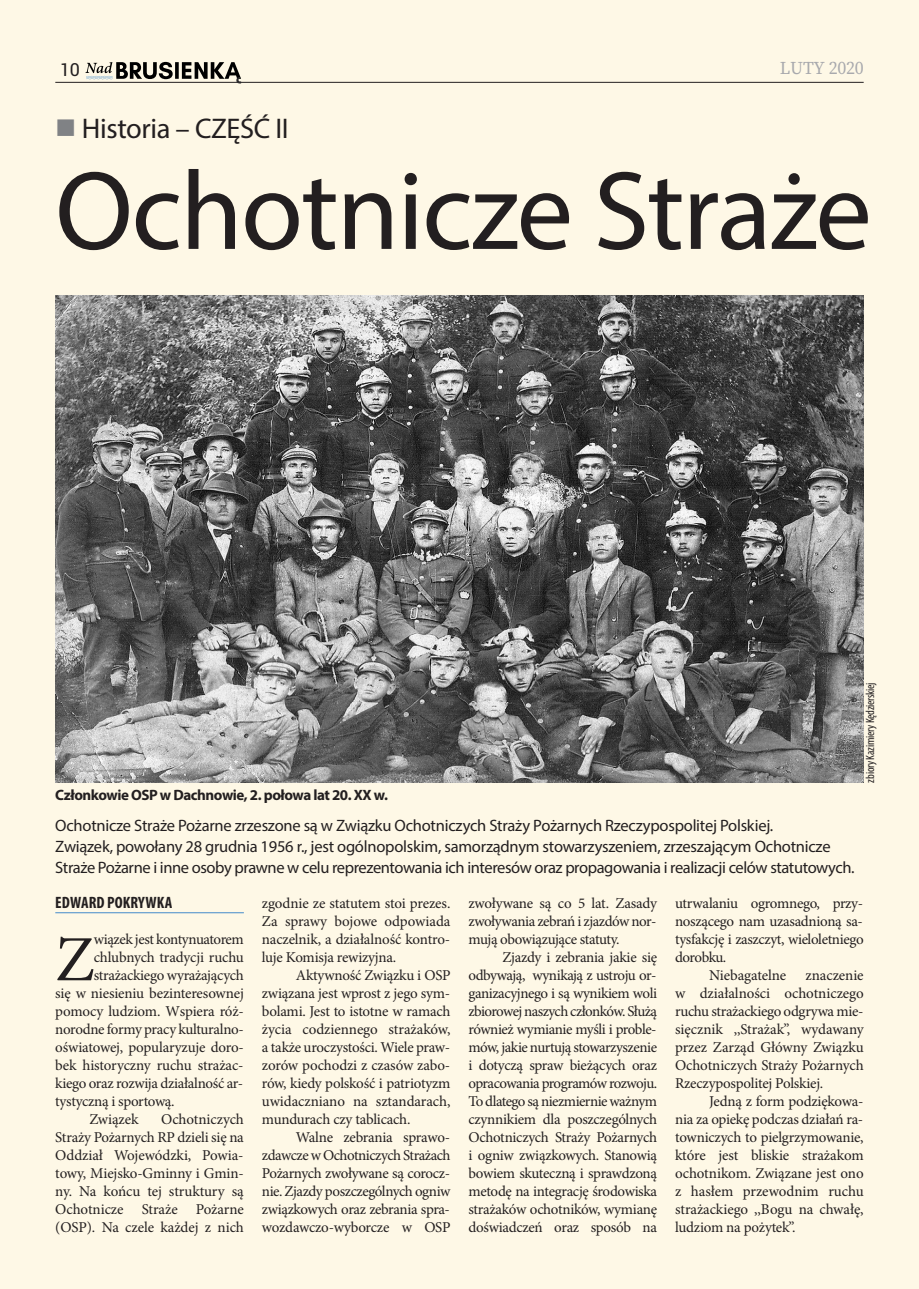
<style>
.page{position:relative;width:919px;height:1289px;background:#fff}
.page>*{position:absolute;margin:0;border:0;box-sizing:border-box;transform-origin:0 0}
.t1{font:112.5px "Myriad Pro";letter-spacing:-.015em;color:#231f20}
.t2{font:64.5px "Minion Pro";color:#231f20}
.t3{font:28.5px "Myriad Pro";letter-spacing:-.015em;color:#231f20}
.t4{font:18px "Source Serif Variable";color:#a8a9ad}
.t5{font:18px "Roboto";color:#231f20}
.t6{font:16.5px/21px "Myriad Pro";letter-spacing:-.015em;color:#231f20}
.t7{font:700 condensed 16.5px "Myriad Pro";letter-spacing:.005em;color:#231f20}
.t8{font:15px/18px "Minion Pro";letter-spacing:-.02em;color:#231f20;text-align:justify}
.t9{font:700 15px "Myriad Pro";letter-spacing:-.03em;color:#231f20}
.t10{font:15px "Minion Pro";letter-spacing:-.04em;color:#231f20}
.t11{font:condensed 12px "Myriad Pro";letter-spacing:-.02em;color:#231f20}
</style>
<div class="page">
<div style="left:0;top:0;width:918px;height:1288px;background:#fef8e6"></div>
<hr style="left:55px;top:82px;width:808px;height:1px;background:#231f20">
<svg style="left:85px;top:62px;width:156px;height:21px"></svg>
<hr style="left:55px;top:912px;width:189px;height:1px;background:#448bca">
<img style="left:55px;top:296px;width:808px;height:486px">
<p class="t5" style="left:60px;top:59px;width:21px">10</p>
<p class="t4" style="left:779px;top:56px;width:47px">LUTY</p>
<h3 class="t3" style="left:82px;top:118px;width:208px">historia – cZĘŚĆ II</h3>
<h1 class="t1" style="left:55px;top:169px;width:818px">Ochotnicze Straże</h1>
<p class="t9" style="left:55px;top:789px;width:334px">Członkowie OSP w Dachnowie, 2. połowa lat 20. XX w.</p>
<p class="t6" style="left:55px;top:815px;width:800px">Ochotnicze Straże Pożarne zrzeszone są w Związku Ochotniczych Straży Pożarnych Rzeczypospolitej Polskiej.<br>Związek, powołany 28 grudnia 1956 r., jest ogólnopolskim, samorządnym stowarzyszeniem, zrzeszającym Ochotnicze<br>Straże Pożarne i inne osoby prawne w celu reprezentowania ich interesów oraz propagowania i realizacji celów statutowych.</p>
<p class="t11" style="left:865px;top:782px;width:102px;rotate:-90deg">zbiory kazimiery kędzierskiej</p>
<p class="t7" style="left:55px;top:896px;width:118px">EDWARD POKRYWKA</p>
<h2 class="t2" style="left:55px;top:935px;width:40px">Z</h2>
<p class="t8" style="left:94px;top:931px;width:152px">wiązek jest kontynuatorem</p>
<p class="t8" style="left:94px;top:949px;width:152px">chlubnych tradycji ruchu</p>
<p class="t8" style="left:94px;top:967px;width:152px">strażackiego wyrażających</p>
<p class="t8" style="left:55px;top:985px;width:190px">się w niesieniu bezinteresownej</p>
<p class="t8" style="left:55px;top:1003px;width:190px">pomocy ludziom. Wspiera róż-</p>
<p class="t8" style="left:55px;top:1021px;width:190px">norodne formy pracy kulturalno-</p>
<p class="t8" style="left:55px;top:1039px;width:190px">oświatowej, popularyzuje doro-</p>
<p class="t8" style="left:55px;top:1057px;width:190px">bek historyczny ruchu strażac-</p>
<p class="t8" style="left:55px;top:1075px;width:189px">kiego oraz rozwija działalność ar-</p>
<p class="t8" style="left:55px;top:1093px;width:121px">tystyczną i sportową.</p>
<p class="t8" style="left:89px;top:1111px;width:51px">Związek</p>
<p class="t8" style="left:55px;top:1111px;width:190px;text-indent:106px">Ochotniczych Straży Pożarnych RP dzieli się na Oddział Wojewódzki, Powia&shy;towy, Miejsko-Gminny i Gmin&shy;ny. Na końcu tej struktury są Ochotnicze Straże Pożarne (OSP). Na czele każdej z nich</p>
<p class="t8" style="left:262px;top:895px;width:190px">zgodnie ze statutem stoi prezes.<br>Za sprawy bojowe odpowiada naczelnik, a działalność kontro&shy;luje Komisja rewizyjna.</p>
<p class="t8" style="left:262px;top:967px;width:190px;text-indent:34px">Aktywność Związku i OSP związana jest wprost z jego sym&shy;bolami. Jest to istotne w ramach życia codziennego strażaków, a także uroczystości. Wiele praw&shy;zorów pochodzi z czasów zabo&shy;rów, kiedy polskość i patriotyzm uwidaczniano na sztandarach, mundurach czy tablicach.</p>
<p class="t8" style="left:262px;top:1129px;width:190px;text-indent:34px">Walne zebrania sprawo&shy;zdawcze w Ochotniczych Strażach Pożarnych zwoływane są corocz&shy;nie. Zjazdy poszczególnych ogniw związkowych oraz zebrania spra&shy;wozdawczo-wyborcze w OSP</p>
<p class="t8" style="left:468px;top:895px;width:190px">zwoływane są co 5 lat. Zasady zwoływania zebrań i zjazdów nor&shy;mują obowiązujące statuty.</p>
<p class="t8" style="left:468px;top:949px;width:190px;text-indent:34px">Zjazdy i zebrania jakie się odbywają, wynikają z ustroju or&shy;ganizacyjnego i są wynikiem woli zbiorowej naszych członków. Służą również wymianie myśli i proble&shy;mów, jakie nurtują stowarzyszenie i dotyczą spraw bieżących oraz opracowania programów rozwoju.<br>To dlatego są niezmiernie ważnym czynnikiem dla poszczególnych Ochotniczych Straży Pożarnych i ogniw związkowych. Stanowią bowiem skuteczną i sprawdzoną metodę na integrację środowiska strażaków ochotników, wymianę doświadczeń oraz sposób na</p>
<p class="t8" style="left:675px;top:895px;width:190px">utrwalaniu ogromnego, przy-</p>
<p class="t8" style="left:675px;top:913px;width:189px">noszącego nam uzasadnioną sa-</p>
<p class="t8" style="left:675px;top:931px;width:190px">tysfakcję i zaszczyt, wieloletniego</p>
<p class="t10" style="left:675px;top:951px;width:53px">dorobku.</p>
<p class="t8" style="left:709px;top:967px;width:78px">Niebagatelne</p>
<p class="t8" style="left:675px;top:967px;width:190px;text-indent:130px">znaczenie w działalności ochotniczego ruchu strażackiego odgrywa mie&shy;sięcznik ,,Strażak”, wydawany przez Zarząd Główny Związku Ochotniczych Straży Pożarnych Rzeczypospolitej Polskiej.</p>
<p class="t8" style="left:675px;top:1093px;width:190px;text-indent:34px">Jedną z form podziękowa&shy;nia za opiekę podczas działań ra&shy;towniczych to pielgrzymowanie, które jest bliskie strażakom ochotnikom. Związane jest ono z hasłem przewodnim ruchu strażackiego ,,Bogu na chwałę, ludziom na pożytek”.</p>
</div>
